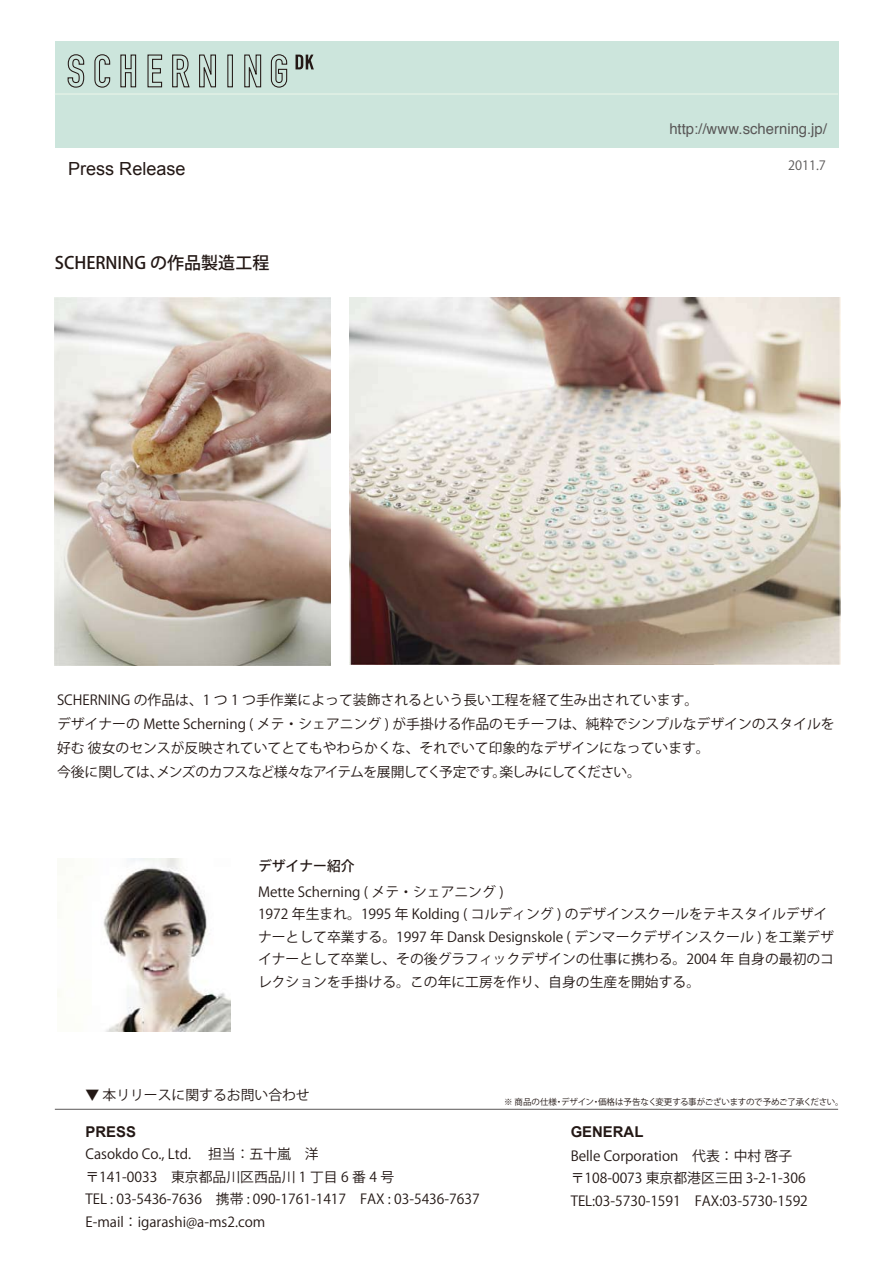
<style>
.page{position:relative;width:893px;height:1263px;background:#fff}
.page>*{position:absolute;margin:0;border:0;box-sizing:border-box;transform-origin:0 0}
.t1{font:18px "Arial";color:#231815}
.t2{font:500 16.95px "Koz Go Pro";color:#231815}
.t3{font:14.85px "Helvetica";color:#595757}
.t4{font:700 14.85px "Arial";color:#231815}
.t5{font:13.8px/22.5px "Koz Go Pro";color:#231815}
.t6{font:500 13.8px "Koz Go Pro";color:#231815}
.t7{font:12.75px "Koz Go Pro";color:#595757}
.t8{font:8.55px "Koz Go Pro";letter-spacing:-.03em;color:#231815}
</style>
<div class="page">
<div style="left:55px;top:41px;width:783px;height:106px;background:#cce5dc"></div>
<hr style="left:55px;top:93px;width:783px;height:2px;background:#e2f1e6">
<svg style="left:67px;top:54px;width:18px;height:34px"></svg>
<svg style="left:94px;top:54px;width:17px;height:34px"></svg>
<svg style="left:120px;top:54px;width:17px;height:34px"></svg>
<svg style="left:147px;top:54px;width:16px;height:34px"></svg>
<svg style="left:172px;top:54px;width:18px;height:34px"></svg>
<svg style="left:199px;top:54px;width:17px;height:34px"></svg>
<div style="left:227px;top:55px;width:6px;height:32px;border:1px solid #231815"></div>
<svg style="left:244px;top:54px;width:18px;height:34px"></svg>
<svg style="left:270px;top:54px;width:18px;height:34px"></svg>
<svg style="left:296px;top:55px;width:18px;height:14px"></svg>
<img style="left:55px;top:297px;width:276px;height:368px">
<img style="left:350px;top:298px;width:491px;height:366px">
<img style="left:58px;top:859px;width:172px;height:172px">
<hr style="left:55px;top:1109px;width:783px;height:1px;background:#595757">
<h1 class="t1" style="left:68px;top:157px;width:119px">Press Release</h1>
<p class="t2" style="left:55px;top:252px;width:216px">SCHERNING の作品製造工程</p>
<p class="t3" style="left:669px;top:117px;width:159px">http://www.scherning.jp/</p>
<p class="t7" style="left:788px;top:158px;width:39px">2011.7</p>
<p class="t5" style="left:57px;top:688px;width:779px;line-height:24px">SCHERNING の作品は、1 つ 1 つ手作業によって装飾されるという長い工程を経て生み出されています。<br>デザイナーの Mette Scherning ( メテ・シェアニング ) が手掛ける作品のモチーフは、純粋でシンプルなデザインのスタイルを好む 彼女のセンスが反映されていてとてもやわらかくな、それでいて印象的なデザインになっています。<br>今後に関しては、メンズのカフスなど様々なアイテムを展開してく予定です。楽しみにしてください。</p>
<p class="t6" style="left:258px;top:857px;width:98px">デザイナー紹介</p>
<p class="t5" style="left:258px;top:880px;width:578px">Mette Scherning ( メテ・シェアニング )<br>1972 年生まれ。1995 年 Kolding ( コルディング ) のデザインスクールをテキスタイルデザイナーとして卒業する。1997 年 Dansk Designskole ( デンマークデザインスクール ) を工業デザイナーとして卒業し、その後グラフィックデザインの仕事に携わる。2004 年 自身の最初のコレクションを手掛ける。この年に工房を作り、自身の生産を開始する。</p>
<p class="t5" style="left:85px;top:1084px;width:226px">▼ 本リリースに関するお問い合わせ</p>
<p class="t4" style="left:85px;top:1122px;width:52px">PRESS</p>
<p class="t5" style="left:85px;top:1143px;width:396px">Casokdo Co., Ltd. 　担当：五十嵐　洋<br>〒141-0033　東京都品川区西品川 1 丁目 6 番 4 号<br>TEL : 03-5436-7636　携帯 : 090-1761-1417　FAX : 03-5436-7637<br>E-mail：igarashi@a-ms2.com</p>
<p class="t8" style="left:504px;top:1096px;width:341px">※ 商品の仕様・デザイン・価格は予告なく変更する事がございますので予めご了承ください。</p>
<p class="t4" style="left:571px;top:1122px;width:74px">GENERAL</p>
<p class="t5" style="left:571px;top:1145px;width:239px">Belle Corporation　代表：中村 啓子〒108-0073 東京都港区三田 3-2-1-306<br>TEL:03-5730-1591　FAX:03-5730-1592</p>
</div>
